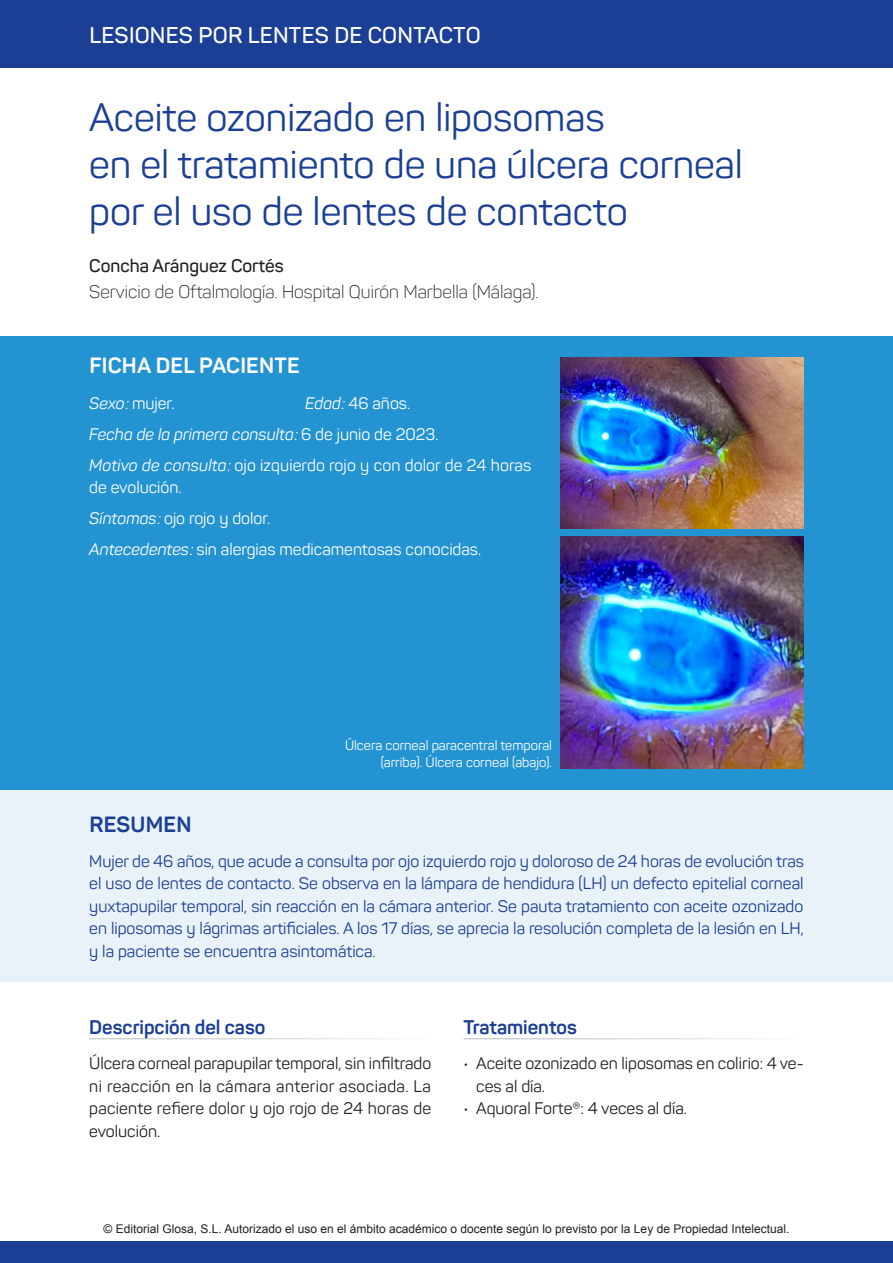
<style>
.page{position:relative;width:893px;height:1263px;background:#fff}
.page>*{position:absolute;margin:0;border:0;box-sizing:border-box;transform-origin:0 0}
.t1{font:39px/46.8px "Panton";color:#1b3f94}
.t2{font:600 22.5px "Panton";letter-spacing:.01em;color:#fff}
.t3{font:700 21.75px "Panton";letter-spacing:.01em;color:#fff}
.t4{font:700 21.75px "Panton";letter-spacing:.01em;color:#1b3f94}
.t5{font:700 19.5px "Panton";color:#1b3f94}
.t6{font:300 18px "Panton";color:#231f20}
.t7{font:600 18px "Panton";color:#231f20}
.t8{font:16.5px/22.5px "Panton";color:#1b3f94;text-align:justify}
.t9{font:16.5px/22.5px "Panton";color:#231f20;text-align:justify}
.t10{font:16.5px/31px "Panton";color:#fff}
.t11{font:13.5px/16.2px "Panton";color:#fff;text-align:right}
.t12{font:12px "Arial";color:#231f20}
.s1{font-style:italic}
</style>
<div class="page">
<div style="left:0;top:0;width:893px;height:67px;background:#1b3f94"></div>
<div style="left:0;top:790px;width:893px;height:191px;background:#e9f1f9"></div>
<div style="left:0;top:336px;width:893px;height:454px;background:#2393d1"></div>
<div style="left:0;top:1242px;width:893px;height:21px;background:#1b3f94"></div>
<img style="left:561px;top:357px;width:243px;height:171px">
<img style="left:561px;top:537px;width:243px;height:232px">
<h2 class="t2" style="left:89px;top:21px;width:393px">LESIONES POR LENTES DE CONTACTO</h2>
<h1 class="t1" style="left:89px;top:94px;width:655px">Aceite ozonizado en liposomas<br>en el tratamiento de una úlcera corneal por el uso de lentes de contacto</h1>
<p class="t7" style="left:89px;top:254px;width:196px">Concha Aránguez Cortés</p>
<p class="t6" style="left:89px;top:280px;width:451px">Servicio de Oftalmología. Hospital Quirón Marbella (Málaga).</p>
<h3 class="t3" style="left:89px;top:352px;width:212px">FICHA DEL PACIENTE</h3>
<p class="t10" style="left:89px;top:387px;width:87px"><span class="s1">Sexo</span><span class="s1">:</span>mujer.</p>
<p class="t10" style="left:89px;top:387px;width:444px;text-indent:216px"><span class="s1">Edad</span><span class="s1">:</span>46 años.<br><span class="s1">Fecha de la primera consulta</span><span class="s1">:</span>6 de junio de 2023.<br><span class="s1">Motivo de consulta</span><span class="s1">:</span>ojo izquierdo rojo y con dolor de 24 horas</p>
<p class="t10" style="left:89px;top:472px;width:393px">de evolución.<br><span class="s1">Síntomas</span><span class="s1">:</span>ojo rojo y dolor.<br><span class="s1">Antecedentes</span><span class="s1">:</span>sin alergias medicamentosas conocidas.</p>
<p class="t11" style="left:345px;top:737px;width:209px">Úlcera corneal paracentral temporal (arriba). Úlcera corneal (abajo).</p>
<h3 class="t4" style="left:89px;top:810px;width:104px">RESUMEN</h3>
<p class="t8" style="left:89px;top:850px;width:716px">Mujer de 46 años, que acude a consulta por ojo izquierdo rojo y doloroso de 24 horas de evolución tras el uso de lentes de contacto. Se observa en la lámpara de hendidura (LH) un defecto epitelial corneal yuxtapupilar temporal, sin reacción en la cámara anterior. Se pauta tratamiento con aceite ozonizado en liposomas y lágrimas artificiales. A los 17 días, se aprecia la resolución completa de la lesión en LH, y la paciente se encuentra asintomática.</p>
<p class="t5" style="left:89px;top:1015px;width:178px">Descripción del caso</p>
<p class="t9" style="left:89px;top:1052px;width:343px">Úlcera corneal parapupilar temporal, sin infiltrado ni reacción en la cámara anterior asociada. La paciente refiere dolor y ojo rojo de 24 horas de evolución.</p>
<p class="t5" style="left:463px;top:1015px;width:115px">Tratamientos</p>
<p class="t9" style="left:476px;top:1052px;width:329px;text-indent:-13px">• Aceite ozonizado en liposomas en colirio: 4 ve&shy;ces al día.</p>
<p class="t9" style="left:463px;top:1097px;width:225px">• Aquoral Forte®: 4 veces al día.</p>
<p class="t12" style="left:103px;top:1221px;width:687px">© Editorial Glosa, S.L. Autorizado el uso en el ámbito académico o docente según lo previsto por la Ley de Propiedad Intelectual.</p>
</div>
